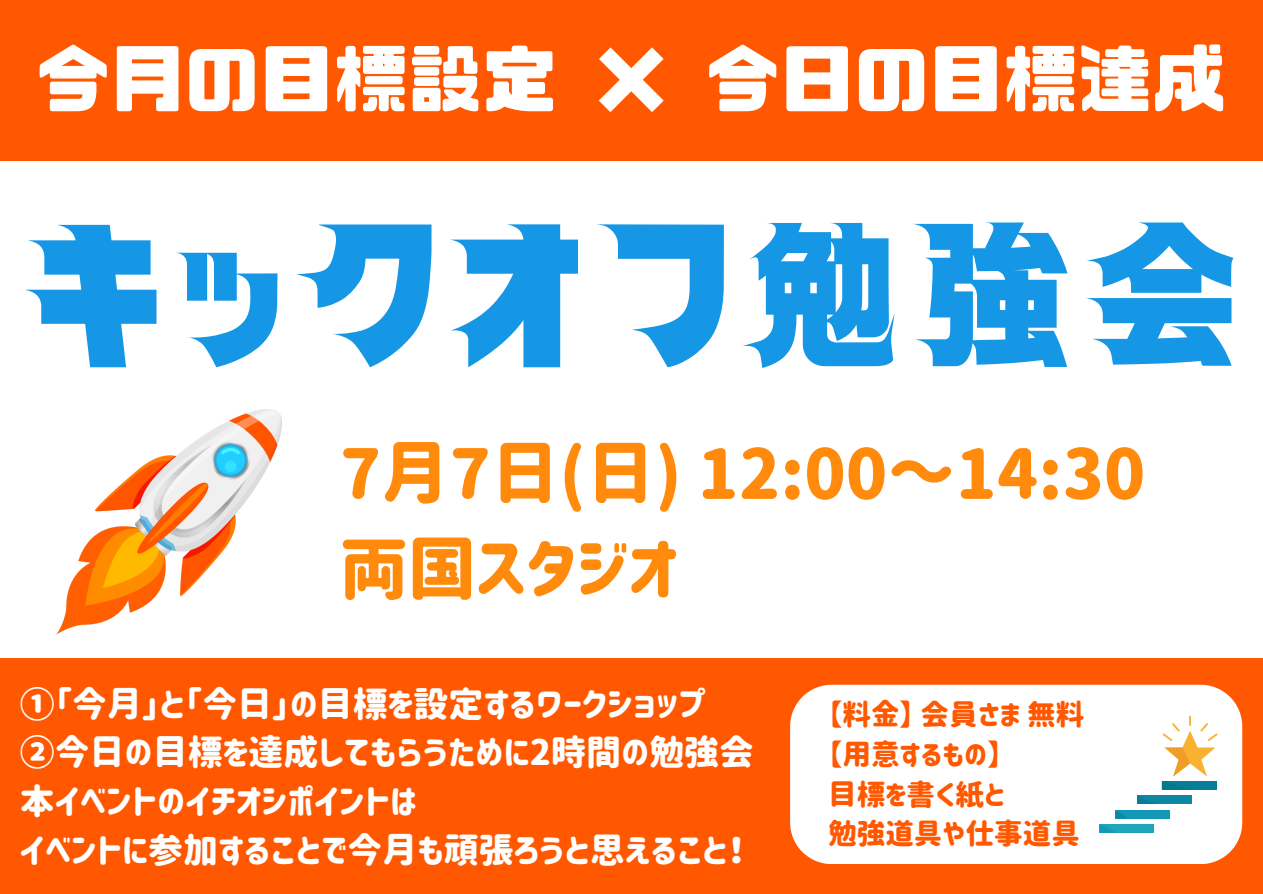
<style>
.page{position:relative;width:1263px;height:894px;background:#fff}
.page>*{position:absolute;margin:0;border:0;box-sizing:border-box;transform-origin:0 0}
.t1{font:155.1px "CHI Speedy Left full 211117";color:#1597e5}
.t2{font:74.4px "CP Font";color:#fff}
.t3{font:68.25px/94.5px "Corporate Logo Rounded";color:#ff8a0c}
.t4{font:34.95px/48.8px "Corporate Logo Rounded";color:#fff}
.t5{font:28.65px "Corporate Logo Rounded";color:#ff5800}
</style>
<div class="page">
<div style="left:0;top:0;width:1263px;height:893px;background:#ff5800"></div>
<div style="left:0;top:161px;width:1263px;height:496px;background:#fff"></div>
<img style="left:57px;top:409px;width:225px;height:225px">
<div style="left:790px;top:684px;width:452px;height:179px;background:#fff"></div>
<div style="left:1137px;top:795px;width:55px;height:8px;background:#0d87a3"></div>
<div style="left:1115px;top:809px;width:55px;height:9px;background:#1498b7"></div>
<div style="left:1099px;top:824px;width:55px;height:8px;background:#1ea6bc"></div>
<svg style="left:1162px;top:715px;width:55px;height:74px;background:#e1ddc3"></svg>
<svg style="left:1115px;top:809px;width:14px;height:9px"></svg>
<svg style="left:1100px;top:825px;width:14px;height:7px"></svg>
<h3 class="t2" style="left:36px;top:43px;width:1192px">今月の目標設定 × 今日の目標達成</h3>
<p class="t1" style="left:21px;top:218px;width:1229px">キックオフ勉強会</p>
<h4 class="t3" style="left:340px;top:427px;width:807px">7月7日(日) 12:00～14:30両国スタジオ</h4>
<h1 class="t4" style="left:20px;top:679px;width:736px">①「今月」と「今日」の目標を設定するワークショップ<br>②今日の目標を達成してもらうために2時間の勉強会本イベントのイチオシポイントは<br>イベントに参加することで今月も頑張ろうと思えること！</h1>
<p class="t5" style="left:828px;top:699px;width:258px">【料金】会員さま無料</p>
<p class="t5" style="left:828px;top:739px;width:175px">【用意するもの】</p>
<p class="t5" style="left:828px;top:779px;width:178px">目標を書く紙と</p>
<p class="t5" style="left:828px;top:819px;width:253px">勉強道具や仕事道具</p>
</div>
